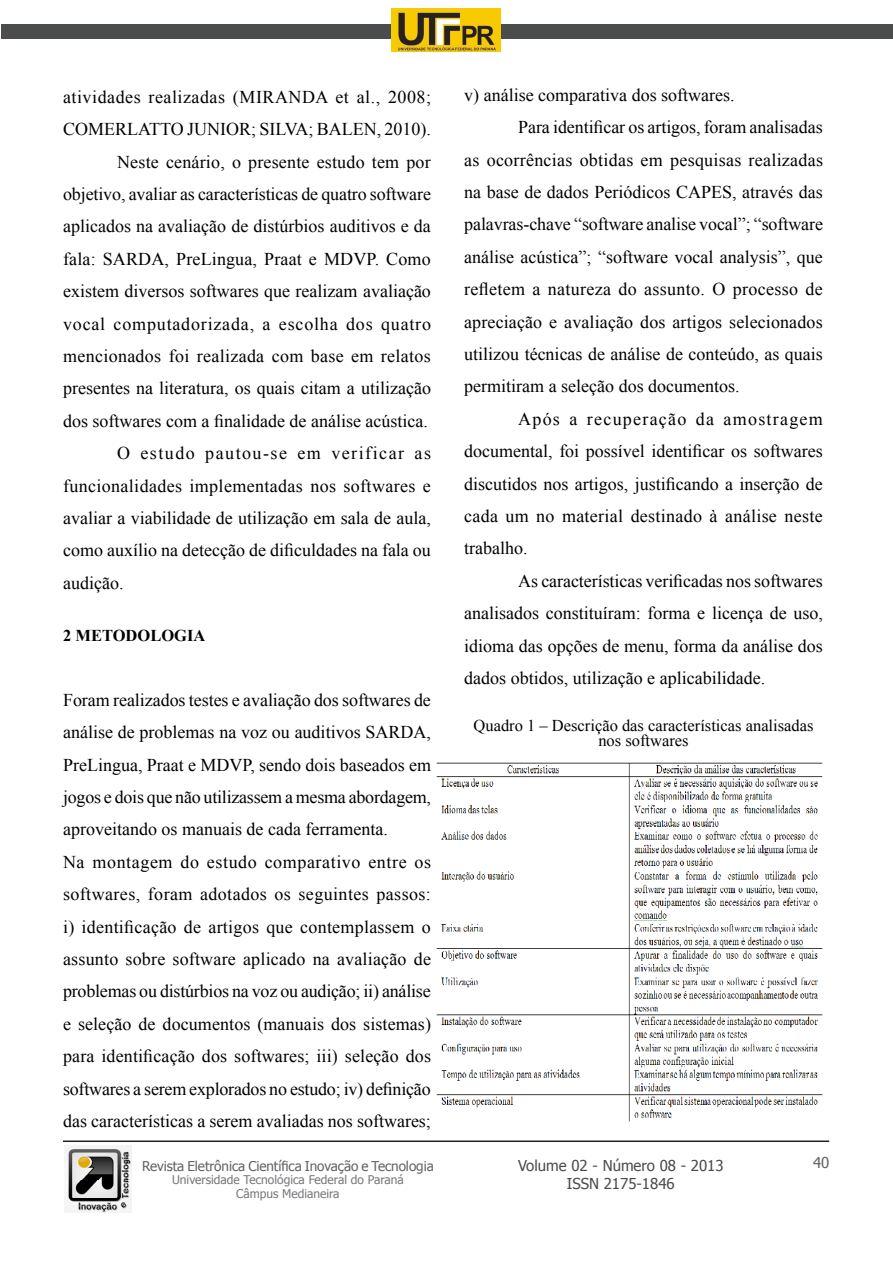
<style>
.page{position:relative;width:893px;height:1263px;background:#fff}
.page>*{position:absolute;margin:0;border:0;box-sizing:border-box;transform-origin:0 0}
.t1{font:18px/32.4px "Times New Roman";color:#000}
.t2{font:18px "Times New Roman";letter-spacing:.02em;color:#000}
.t3{font:18px "Times New Roman";letter-spacing:.03em;color:#000}
.t4{font:18px "Times New Roman";letter-spacing:.045em;color:#000}
.t5{font:18px "Times New Roman";letter-spacing:.08em;color:#000}
.t6{font:18px "Times New Roman";letter-spacing:.07em;color:#000}
.t7{font:16.5px/15px "Times New Roman";color:#000;text-align:center}
.t8{font:700 16.5px "Times New Roman";color:#000}
.t9{font:15px "Tahoma";color:#4b4c4d}
.t10{font:15px "Tahoma";color:#636366}
.t11{font:13.5px "Tahoma";letter-spacing:-.005em;color:#636366}
.t12{font:12px/13.5px "Tahoma";color:#76787b;text-align:center}
</style>
<div class="page">
<div style="left:1px;top:24px;width:892px;height:14px;background:#4b4c4d"></div>
<hr style="left:63px;top:1140px;width:766px;height:2px;background:#231f20">
<img style="left:64px;top:1145px;width:68px;height:67px">
<img style="left:391px;top:9px;width:109px;height:42px">
<img style="left:436px;top:763px;width:387px;height:359px">
<p class="t3" style="left:63px;top:85px;width:370px">atividades realizadas (MIRANDA et al., 2008;</p>
<p class="t1" style="left:63px;top:113px;width:369px">COMERLATTO JUNIOR; SILVA; BALEN, 2010).</p>
<p class="t1" style="left:117px;top:145px;width:315px">Neste cenário, o presente estudo tem por</p>
<p class="t1" style="left:63px;top:177px;width:369px">objetivo, avaliar as características de quatro software</p>
<p class="t1" style="left:63px;top:210px;width:369px">aplicados na avaliação de distúrbios auditivos e da</p>
<p class="t1" style="left:63px;top:242px;width:369px">fala: SARDA, PreLingua, Praat e MDVP. Como</p>
<p class="t1" style="left:63px;top:275px;width:369px">existem diversos softwares que realizam avaliação</p>
<p class="t4" style="left:63px;top:311px;width:370px">vocal computadorizada, a escolha dos quatro</p>
<p class="t2" style="left:63px;top:344px;width:369px">mencionados foi realizada com base em relatos</p>
<p class="t1" style="left:63px;top:372px;width:369px">presentes na literatura, os quais citam a utilização</p>
<p class="t1" style="left:63px;top:404px;width:366px">dos softwares com a finalidade de análise acústica.</p>
<p class="t5" style="left:117px;top:441px;width:315px">O estudo pautou-se em verificar as</p>
<p class="t2" style="left:63px;top:473px;width:369px">funcionalidades implementadas nos softwares e</p>
<p class="t1" style="left:63px;top:501px;width:369px">avaliar a viabilidade de utilização em sala de aula,</p>
<p class="t1" style="left:63px;top:534px;width:369px">como auxílio na detecção de dificuldades na fala ou</p>
<p class="t1" style="left:63px;top:566px;width:62px">audição.</p>
<p class="t8" style="left:63px;top:624px;width:144px">2 METODOLOGIA</p>
<p class="t1" style="left:63px;top:683px;width:370px">Foram realizados testes e avaliação dos softwares de análise de problemas na voz ou auditivos SARDA, PreLingua, Praat e MDVP, sendo dois baseados em jogos e dois que não utilizassem a mesma abordagem, aproveitando os manuais de cada ferramenta.<br>Na montagem do estudo comparativo entre os softwares, foram adotados os seguintes passos: i) identificação de artigos que contemplassem o assunto sobre software aplicado na avaliação de problemas ou distúrbios na voz ou audição; ii) análise e seleção de documentos (manuais dos sistemas) para identificação dos softwares; iii) seleção dos softwares a serem explorados no estudo; iv) definição das características a serem avaliadas nos softwares;</p>
<p class="t11" style="left:142px;top:1157px;width:293px">Revista Eletrônica Científica Inovação e Tecnologia</p>
<p class="t12" style="left:172px;top:1172px;width:233px">Universidade Tecnológica Federal do Paraná<br>Câmpus Medianeira</p>
<p class="t1" style="left:464px;top:78px;width:272px">v) análise comparativa dos softwares.</p>
<p class="t1" style="left:518px;top:111px;width:306px">Para identificar os artigos, foram analisadas</p>
<p class="t1" style="left:464px;top:143px;width:360px">as ocorrências obtidas em pesquisas realizadas</p>
<p class="t1" style="left:464px;top:175px;width:360px">na base de dados Periódicos CAPES, através das</p>
<p class="t1" style="left:464px;top:208px;width:360px">palavras-chave “software analise vocal”; “software</p>
<p class="t1" style="left:464px;top:240px;width:360px">análise acústica”; “software vocal analysis”, que</p>
<p class="t2" style="left:464px;top:277px;width:360px">refletem a natureza do assunto. O processo de</p>
<p class="t1" style="left:464px;top:305px;width:360px">apreciação e avaliação dos artigos selecionados</p>
<p class="t1" style="left:464px;top:337px;width:360px">utilizou técnicas de análise de conteúdo, as quais</p>
<p class="t1" style="left:464px;top:370px;width:277px">permitiram a seleção dos documentos.</p>
<p class="t6" style="left:518px;top:407px;width:306px">Após a recuperação da amostragem</p>
<p class="t1" style="left:464px;top:435px;width:360px">documental, foi possível identificar os softwares</p>
<p class="t1" style="left:464px;top:467px;width:360px">discutidos nos artigos, justificando a inserção de</p>
<p class="t2" style="left:464px;top:504px;width:360px">cada um no material destinado à análise neste</p>
<p class="t1" style="left:464px;top:532px;width:65px">trabalho.</p>
<p class="t1" style="left:518px;top:564px;width:306px">As características verificadas nos softwares</p>
<p class="t1" style="left:464px;top:597px;width:360px">analisados constituíram: forma e licença de uso,</p>
<p class="t1" style="left:464px;top:629px;width:360px">idioma das opções de menu, forma da análise dos</p>
<p class="t1" style="left:464px;top:661px;width:302px">dados obtidos, utilização e aplicabilidade.</p>
<p class="t7" style="left:474px;top:718px;width:341px">Quadro 1 – Descrição das características analisadas nos softwares</p>
<p class="t9" style="left:518px;top:1155px;width:207px">Volume 02 - Número 08 - 2013</p>
<p class="t10" style="left:813px;top:1153px;width:18px">40</p>
<p class="t9" style="left:567px;top:1173px;width:109px">ISSN 2175-1846</p>
</div>
